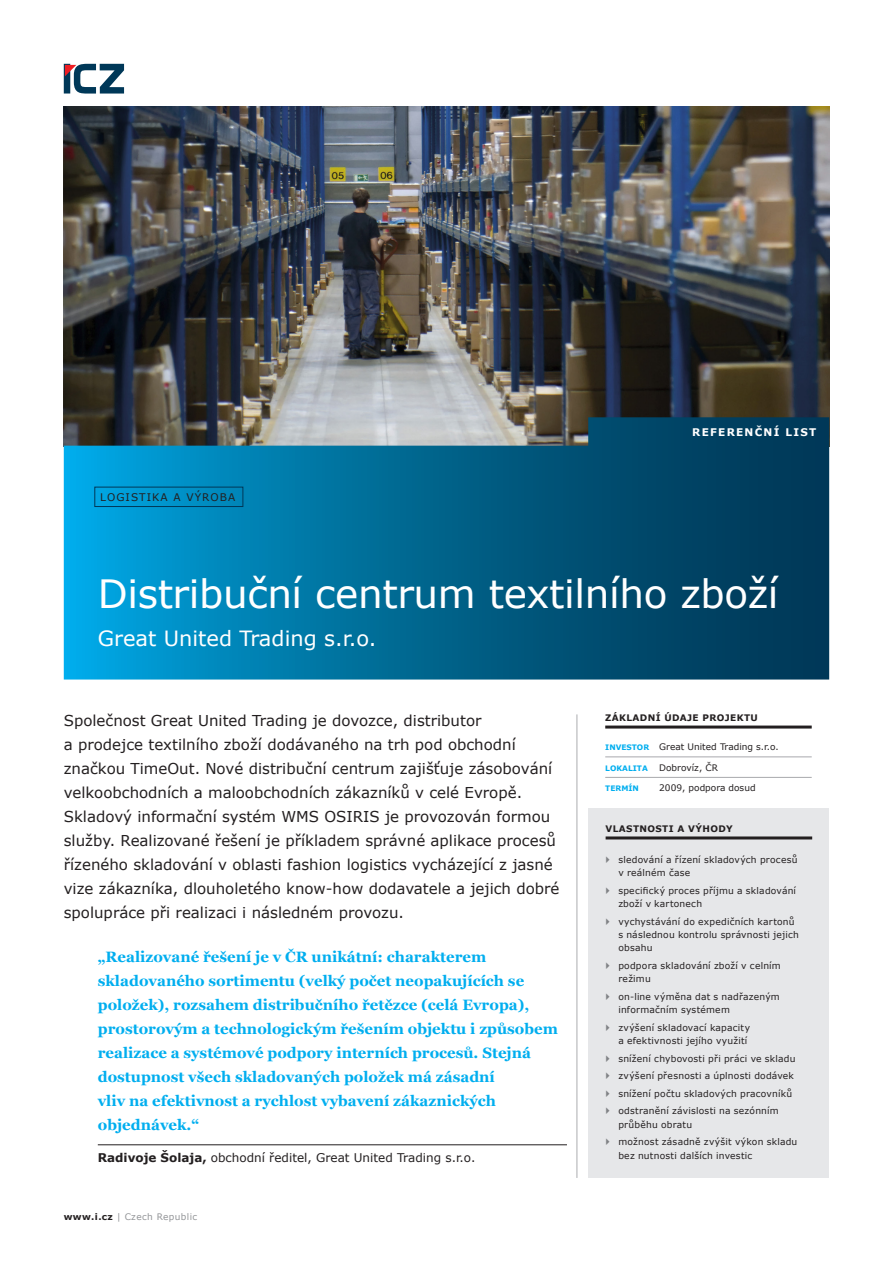
<style>
.page{position:relative;width:893px;height:1263px;background:#fff}
.page>*{position:absolute;margin:0;border:0;box-sizing:border-box;transform-origin:0 0}
._10_Nadpis_01{font:39px "Verdana";letter-spacing:-.01em;color:#fff}
._11_Podnadpis{font:21px "Verdana";color:#fff}
._02_Perex{font:15px/24px "Verdana";color:#231f20}
._12_Citace{font:700 15px/24px "Georgia";color:#00aeef}
._13_řekl{font:12px "Verdana";color:#231f20}
._20_Rubrika{font:10.5px "Verdana";letter-spacing:.1em;color:#231f20}
._21_Označení_typu_do{font:700 10.5px "Verdana";letter-spacing:.12em;color:#fff}
._40_Rám_odrážky{font:9.15px/13.4px "Verdana";letter-spacing:.02em;color:#231f20}
._30_Tabulka_základ{font:9px "Verdana";color:#231f20}
._41_Rám_nadpis{font:700 9px "Verdana";letter-spacing:.04em;color:#231f20}
._99_zapati_linka_pod{font:9px "Verdana";letter-spacing:.04em;color:#939598}
._20_Tabulka_základ_b{font:9px "Verdana";color:#231f20}
._30_Tabulka_základ-2{font:700 7.5px "Verdana";color:#00aeef}
._20_Tabulka_základ_b-2{font:700 7.5px "Verdana";color:#00aeef}
.s1{font-weight:700}
.s2{font-weight:700;color:#231f20}
.s3{font-weight:700;font-size:7.5px;color:#00aeef}
</style>
<div class="page">
<img style="left:64px;top:106px;width:765px;height:311px">
<svg style="left:64px;top:417px;width:765px;height:262px;background:#0a688e"></svg>
<svg style="left:64px;top:64px;width:1px;height:30px"></svg>
<svg style="left:65px;top:64px;width:59px;height:30px"></svg>
<hr style="left:576px;top:714px;width:2px;height:464px;background:#c7c8ca">
<div style="left:95px;top:487px;width:148px;height:20px;border:1px solid #003858"></div>
<div style="left:589px;top:808px;width:240px;height:370px;background:#e6e7e9"></div>
<hr style="left:606px;top:836px;width:206px;height:3px;background:#231f20">
<hr style="left:605px;top:725px;width:207px;height:3px;background:#231f20">
<hr style="left:605px;top:757px;width:207px;height:1px;background:#a8a9ad">
<hr style="left:605px;top:777px;width:207px;height:1px;background:#a8a9ad">
<hr style="left:98px;top:1144px;width:469px;height:1px;background:#231f20">
<p class="_20_Rubrika" style="left:100px;top:490px;width:137px">LOGISTIKA A VÝROBA</p>
<p class="_21_Označení_typu_do" style="left:692px;top:426px;width:126px">REFERENČNÍ LIST</p>
<p class="_10_Nadpis_01" style="left:98px;top:569px;width:682px">Distribuční centrum textilního zboží</p>
<p class="_11_Podnadpis" style="left:98px;top:625px;width:280px">Great United Trading s.r.o.</p>
<p class="_02_Perex" style="left:64px;top:708px;width:497px">Společnost Great United Trading je dovozce, distributor<br>a prodejce textilního zboží dodávaného na trh pod obchodní značkou TimeOut. Nové distribuční centrum zajišťuje zásobování velkoobchodních a maloobchodních zákazníků v celé Evropě.<br>Skladový informační systém WMS OSIRIS je provozován formou služby. Realizované řešení je příkladem správné aplikace procesů řízeného skladování v oblasti fashion logistics vycházející z jasné vize zákazníka, dlouholetého know-how dodavatele a jejich dobré spolupráce při realizaci i následném provozu.</p>
<p class="_12_Citace" style="left:98px;top:945px;width:462px">„Realizované řešení je v ČR unikátní: charakterem skladovaného sortimentu (velký počet neopakujících se položek), rozsahem distribučního řetězce (celá Evropa), prostorovým a technologickým řešením objektu i způsobem realizace a systémové podpory interních procesů. Stejná dostupnost všech skladovaných položek má zásadní<br>vliv na efektivnost a rychlost vybavení zákaznických objednávek.“</p>
<p class="_13_řekl" style="left:98px;top:1150px;width:379px"><span class="s1">Radivoje Šolaja,</span> obchodní ředitel, Great United Trading s.r.o.</p>
<p class="_99_zapati_linka_pod" style="left:64px;top:1211px;width:135px"><span class="s2">www.i.cz</span> | Czech Republic</p>
<p class="_41_Rám_nadpis" style="left:605px;top:712px;width:154px">ZÁKLADNÍ ÚDAJE PROJEKTU</p>
<p class="_30_Tabulka_základ" style="left:605px;top:741px;width:175px"><span class="s3">INVESTOR</span> Great United Trading s.r.o.</p>
<p class="_30_Tabulka_základ-2" style="left:605px;top:763px;width:44px">LOKALITA</p>
<p class="_30_Tabulka_základ" style="left:659px;top:762px;width:60px">Dobrovíz, ČR</p>
<p class="_20_Tabulka_základ_b-2" style="left:605px;top:784px;width:35px">TERMÍN</p>
<p class="_20_Tabulka_základ_b" style="left:659px;top:782px;width:98px">2009, podpora dosud</p>
<p class="_41_Rám_nadpis" style="left:606px;top:823px;width:129px">VLASTNOSTI A VÝHODY</p>
<p class="_40_Rám_odrážky" style="left:618px;top:852px;width:181px">sledování a řízení skladových procesů v reálném čase</p>
<p class="_40_Rám_odrážky" style="left:618px;top:883px;width:179px">specifický proces příjmu a skladování zboží v kartonech</p>
<p class="_40_Rám_odrážky" style="left:618px;top:914px;width:182px">vychystávání do expedičních kartonů s následnou kontrolu správnosti jejich obsahu</p>
<p class="_40_Rám_odrážky" style="left:618px;top:958px;width:164px">podpora skladování zboží v celním režimu</p>
<p class="_40_Rám_odrážky" style="left:618px;top:989px;width:163px">on-line výměna dat s nadřazeným informačním systémem</p>
<p class="_40_Rám_odrážky" style="left:618px;top:1020px;width:133px">zvýšení skladovací kapacity a efektivnosti jejího využití</p>
<p class="_40_Rám_odrážky" style="left:618px;top:1051px;width:179px">snížení chybovosti při práci ve skladu</p>
<p class="_40_Rám_odrážky" style="left:618px;top:1069px;width:177px">zvýšení přesnosti a úplnosti dodávek</p>
<p class="_40_Rám_odrážky" style="left:618px;top:1086px;width:175px">snížení počtu skladových pracovníků</p>
<p class="_40_Rám_odrážky" style="left:618px;top:1104px;width:162px">odstranění závislosti na sezónním průběhu obratu</p>
<p class="_40_Rám_odrážky" style="left:618px;top:1135px;width:180px">možnost zásadně zvýšit výkon skladu bez nutnosti dalších investic</p>
</div>
